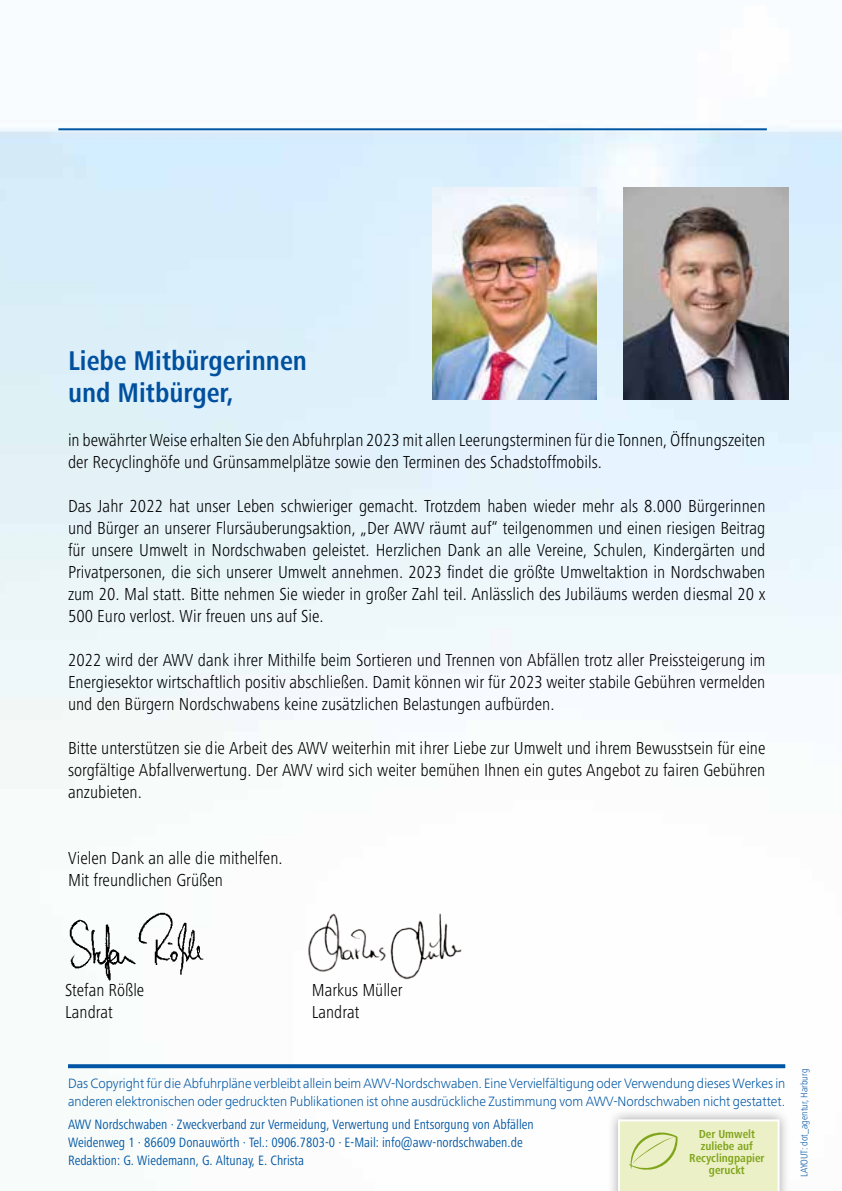
<style>
.page{position:relative;width:842px;height:1191px;background:#fff}
.page>*{position:absolute;margin:0;border:0;box-sizing:border-box;transform-origin:0 0}
.t1{font:700 condensed 28px/32px "Frutiger Next";color:#0056a4}
.t2{font:300 condensed 18px/22px "Frutiger Next";color:#000}
.t3{font:300 14px/18px "Frutiger Next";color:#0056a4}
.t4{font:condensed 14px/18px "Frutiger Next";color:#0056a4}
.t5{font:700 condensed 12px/12px "Frutiger Next";color:#80a51b;text-align:center}
.t6{font:300 condensed 10px "Frutiger Next";color:#0056a4}
</style>
<div class="page">
<img style="left:0;top:126px;width:842px;height:943px">
<svg style="left:645px;top:126px;width:123px;height:9px"></svg>
<img style="left:432px;top:187px;width:165px;height:213px">
<img style="left:624px;top:187px;width:164px;height:213px">
<img style="left:65px;top:908px;width:145px;height:74px">
<hr style="left:58px;top:128px;width:709px;height:2px;background:#0056a4">
<div style="left:607px;top:1108px;width:184px;height:83px;background:#000;opacity:.35"></div>
<svg style="left:618px;top:1119px;width:162px;height:72px;background:#eaeec4"></svg>
<svg style="left:68px;top:1064px;width:717px;height:4px;background:#0d5fa8"></svg>
<img style="left:303px;top:905px;width:161px;height:80px">
<h1 class="t1" style="left:68px;top:344px;width:241px">Liebe Mitbürgerinnen und Mitbürger,</h1>
<p class="t2" style="left:68px;top:429px;width:699px">in bewährter Weise erhalten Sie den Abfuhrplan 2023 mit allen Leerungsterminen für die Tonnen, Öffnungszeiten der Recyclinghöfe und Grünsammelplätze sowie den Terminen des Schadstoffmobils.</p>
<p class="t2" style="left:68px;top:495px;width:699px;text-align:justify">Das Jahr 2022 hat unser Leben schwieriger gemacht. Trotzdem haben wieder mehr als 8.000 Bürgerinnen und Bürger an unserer Flursäuberungsaktion, „Der AWV räumt auf“ teilgenommen und einen riesigen Beitrag für unsere Umwelt in Nordschwaben geleistet. Herzlichen Dank an alle Vereine, Schulen, Kindergärten und Privatpersonen, die sich unserer Umwelt annehmen. 2023 findet die größte Umweltaktion in Nordschwaben zum 20. Mal statt. Bitte nehmen Sie wieder in großer Zahl teil. Anlässlich des Jubiläums werden diesmal 20 x 500 Euro verlost. Wir freuen uns auf Sie.</p>
<p class="t2" style="left:68px;top:649px;width:699px;text-align:justify">2022 wird der AWV dank ihrer Mithilfe beim Sortieren und Trennen von Abfällen trotz aller Preissteigerung im Energiesektor wirtschaftlich positiv abschließen. Damit können wir für 2023 weiter stabile Gebühren vermelden und den Bürgern Nordschwabens keine zusätzlichen Belastungen aufbürden.</p>
<p class="t2" style="left:68px;top:737px;width:699px;text-align:justify">Bitte unterstützen sie die Arbeit des AWV weiterhin mit ihrer Liebe zur Umwelt und ihrem Bewusstsein für eine sorgfältige Abfallverwertung. Der AWV wird sich weiter bemühen Ihnen ein gutes Angebot zu fairen Gebühren anzubieten.</p>
<p class="t2" style="left:68px;top:847px;width:216px">Vielen Dank an alle die mithelfen.<br>Mit freundlichen Grüßen</p>
<p class="t2" style="left:65px;top:979px;width:81px">Stefan Rößle<br>Landrat</p>
<p class="t2" style="left:312px;top:979px;width:92px">Markus Müller<br>Landrat</p>
<p class="t3" style="left:68px;top:1074px;width:719px">Das Copyright für die Abfuhrpläne verbleibt allein beim AWV-Nordschwaben. Eine Vervielfältigung oder Verwendung dieses Werkes in anderen elektronischen oder gedruckten Publikationen ist ohne ausdrückliche Zustimmung vom AWV-Nordschwaben nicht gestattet.</p>
<p class="t6" style="left:798px;top:1176px;width:109px;rotate:-90deg">LAYOUT: dot_agentur, Harburg</p>
<p class="t4" style="left:68px;top:1115px;width:467px">AWV Nordschwaben · Zweckverband zur Vermeidung, Verwertung und Entsorgung von Abfällen<br>Weidenweg 1 · 86609 Donauwörth · Tel.: 0906.7803-0 · E-Mail: info@awv-nordschwaben.de<br>Redaktion: G. Wiedemann, G. Altunay, E. Christa</p>
<p class="t5" style="left:689px;top:1128px;width:77px">Der Umwelt zuliebe auf<br>Recyclingpapier geruckt</p>
</div>
